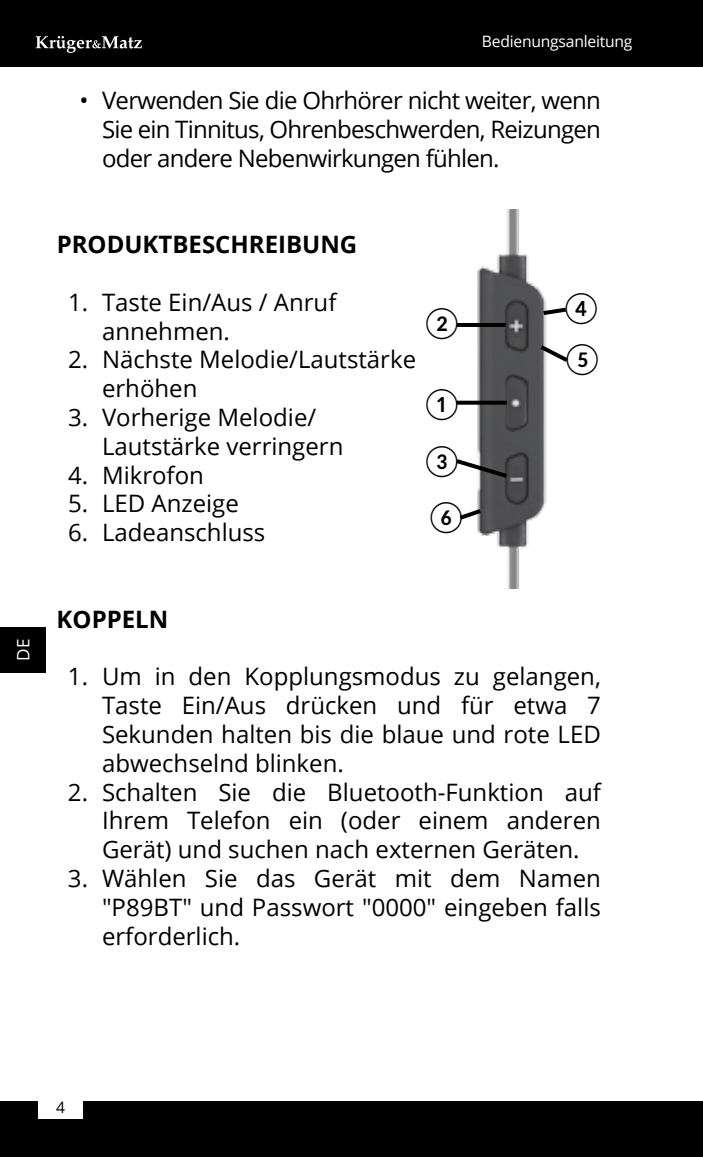
<style>
.page{position:relative;width:703px;height:1157px;background:#fff}
.page>*{position:absolute;margin:0;border:0;box-sizing:border-box;transform-origin:0 0}
.t1{font:32px/51.2px "Carlito";color:#000}
.t2{font:24px/28.8px "Open Sans";color:#000;text-align:justify}
.t3{font:700 24px "Open Sans";color:#000}
.t4{font:17.2px "Open Sans";color:#fff}
.t5{font:15.6px "Open Sans";letter-spacing:-.015em;color:#fff}
.t6{font:15.6px "Open Sans";color:#000}
</style>
<div class="page">
<div style="left:0;top:627px;width:46px;height:45px;background:#000"></div>
<div style="left:0;top:0;width:703px;height:67px;background:#000"></div>
<svg style="left:36px;top:36px;width:106px;height:17px"></svg>
<div style="left:0;top:1101px;width:703px;height:56px;background:#000"></div>
<div style="left:39px;top:1095px;width:44px;height:24px;background:#fff"></div>
<img style="left:456px;top:210px;width:91px;height:378px">
<hr style="left:457px;top:323px;width:49px;height:4px;background:#000">
<svg style="left:456px;top:401px;width:51px;height:4px"></svg>
<svg style="left:456px;top:456px;width:55px;height:25px"></svg>
<svg style="left:456px;top:506px;width:29px;height:17px"></svg>
<svg style="left:539px;top:305px;width:27px;height:13px"></svg>
<svg style="left:536px;top:342px;width:32px;height:23px"></svg>
<p class="t4" style="left:11px;top:661px;width:23px;rotate:-90deg">DE</p>
<p class="t5" style="left:482px;top:30px;width:152px">Bedienungsanleitung</p>
<p class="t2" style="left:102px;top:85px;width:500px;text-indent:-23px">• Verwenden Sie die Ohrhörer nicht weiter, wenn Sie ein Tinnitus, Ohrenbeschwerden, Reizungen oder andere Nebenwirkungen fühlen.</p>
<p class="t3" style="left:57px;top:227px;width:302px">PRODUKTBESCHREIBUNG</p>
<p class="t2" style="left:102px;top:287px;width:236px;text-indent:-34px">1. Taste Ein/Aus / Anruf annehmen.</p>
<p class="t2" style="left:102px;top:345px;width:316px;text-indent:-34px">2. Nächste Melodie/Lautstärke erhöhen</p>
<p class="t2" style="left:102px;top:402px;width:243px;text-indent:-34px">3. Vorherige Melodie/<br>Lautstärke verringern</p>
<p class="t2" style="left:68px;top:460px;width:138px">4. Mikrofon</p>
<p class="t2" style="left:68px;top:489px;width:172px">5. LED Anzeige</p>
<p class="t2" style="left:68px;top:517px;width:199px">6. Ladeanschluss</p>
<h1 class="t1" style="left:421px;top:296px;width:44px">②</h1>
<h1 class="t1" style="left:421px;top:377px;width:44px">①</h1>
<h1 class="t1" style="left:421px;top:432px;width:48px;line-height:55.6px">③<br>⑥</h1>
<h1 class="t1" style="left:560px;top:281px;width:45px">④<br>⑤</h1>
<p class="t3" style="left:57px;top:602px;width:113px">KOPPELN</p>
<p class="t2" style="left:102px;top:661px;width:500px;text-indent:-34px">1. Um in den Kopplungsmodus zu gelangen, Taste Ein/Aus drücken und für etwa 7<br>Sekunden halten bis die blaue und rote LED abwechselnd blinken.</p>
<p class="t2" style="left:102px;top:777px;width:500px;text-indent:-34px">2. Schalten Sie die Bluetooth-Funktion auf Ihrem Telefon ein (oder einem anderen Gerät) und suchen nach externen Geräten.</p>
<p class="t2" style="left:102px;top:863px;width:500px;text-indent:-34px">3. Wählen Sie das Gerät mit dem Namen "P89BT" und Passwort "0000" eingeben falls erforderlich.</p>
<p class="t6" style="left:56px;top:1096px;width:10px">4</p>
</div>
